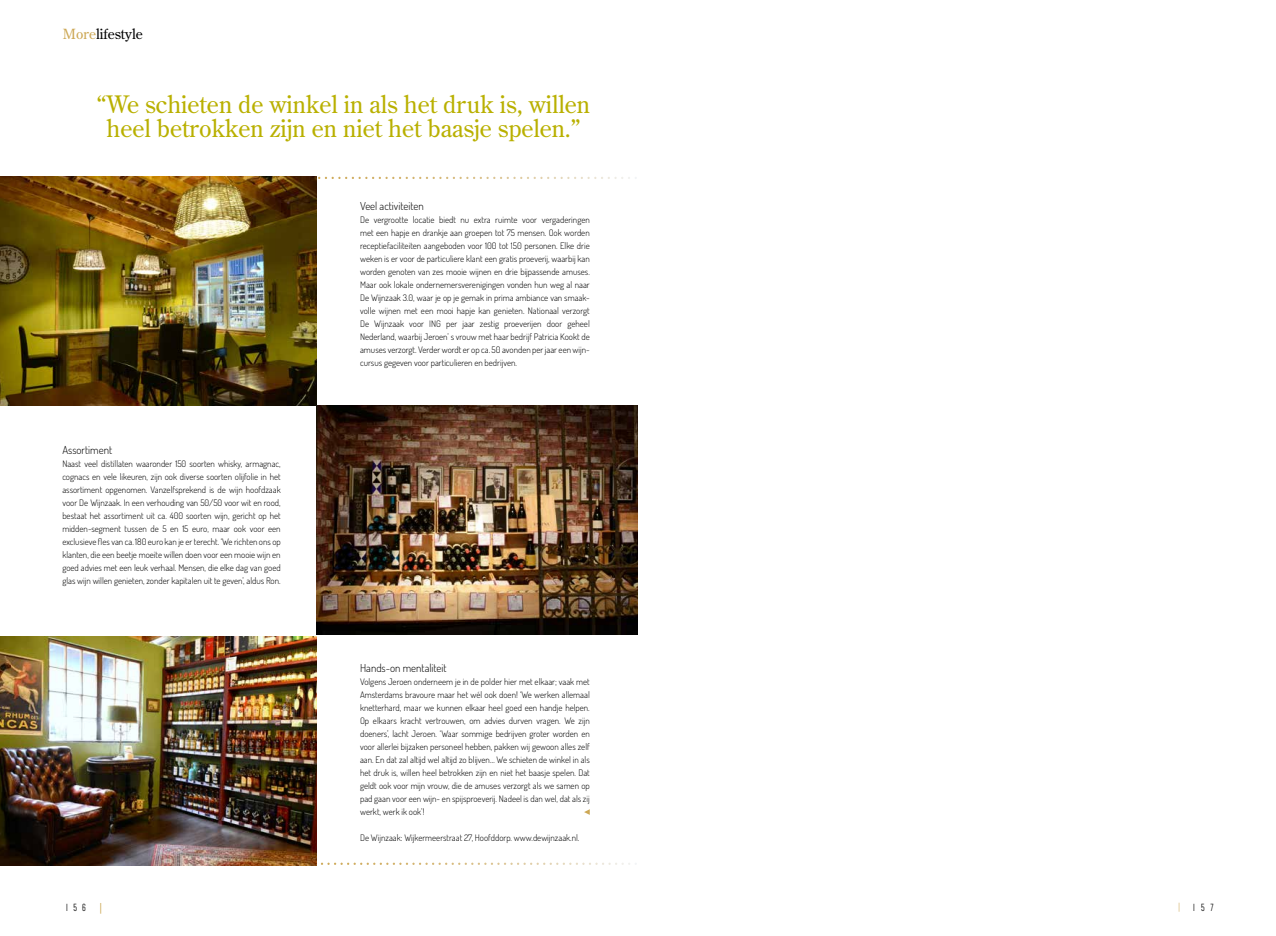
<style>
.page{position:relative;width:1276px;height:936px;background:#fff}
.page>*{position:absolute;margin:0;border:0;box-sizing:border-box;transform-origin:0 0}
.t1{font:24px/24px "Century Old Style Std";color:#b9b000;text-align:center}
.t2{font:14px "Century Old Style Std";color:#000}
.t3{font:300 11px "Dosis";color:#000}
.t4{font:10.7px "Dense";letter-spacing:.53em;color:#000}
.t5{font:10.7px "Century Old Style Std";color:#cda855}
.t6{font:10.7px "Dense";color:#cda855}
.t7{font:300 9px/13px "Dosis";color:#000;text-align:justify}
.s1{color:#cda855}
</style>
<div class="page">
<img style="left:0;top:176px;width:317px;height:229px">
<img style="left:0;top:636px;width:317px;height:229px">
<img style="left:317px;top:405px;width:320px;height:229px">
<svg style="left:584px;top:809px;width:6px;height:5px"></svg>
<h2 class="t2" style="left:63px;top:25px;width:82px"><span class="s1">More</span>lifestyle</h2>
<h1 class="t1" style="left:97px;top:92px;width:495px">“We schieten de winkel in als het druk is, willen heel betrokken zijn en niet het baasje spelen.”</h1>
<p class="t3" style="left:62px;top:442px;width:51px">Assortiment</p>
<p class="t7" style="left:62px;top:456px;width:220px">Naast veel distillaten waaronder 150 soorten whisky, armagnac, cognacs en vele likeuren, zijn ook diverse soorten olijfolie in het assortiment opgenomen. Vanzelfsprekend is de wijn hoofdzaak voor De Wijnzaak. In een verhouding van 50/50 voor wit en rood, bestaat het assortiment uit ca. 400 soorten wijn, gericht op het midden-segment tussen de 5 en 15 euro, maar ook voor een exclusieve fles van ca. 180 euro kan je er terecht. ‘We richten ons op klanten, die een beetje moeite willen doen voor een mooie wijn en goed advies met een leuk verhaal. Mensen, die elke dag van goed glas wijn willen genieten, zonder kapitalen uit te geven’, aldus Ron.</p>
<p class="t3" style="left:360px;top:198px;width:65px">Veel activiteiten</p>
<p class="t7" style="left:360px;top:212px;width:231px">De vergrootte locatie biedt nu extra ruimte voor vergaderingen met een hapje en drankje aan groepen tot 75 mensen. Ook worden receptiefaciliteiten aangeboden voor 100 tot 150 personen. Elke drie weken is er voor de particuliere klant een gratis proeverij, waarbij kan worden genoten van zes mooie wijnen en drie bijpassende amuses.<br>Maar ook lokale ondernemersverenigingen vonden hun weg al naar De Wijnzaak 3.0, waar je op je gemak in prima ambiance van smaak&shy;volle wijnen met een mooi hapje kan genieten. Nationaal verzorgt De Wijnzaak voor ING per jaar zestig proeverijen door geheel Nederland, waarbij Jeroen’ s vrouw met haar bedrijf Patricia Kookt de amuses verzorgt. Verder wordt er op ca. 50 avonden per jaar een wijn&shy;cursus gegeven voor particulieren en bedrijven.</p>
<p class="t3" style="left:360px;top:660px;width:88px">Hands-on mentaliteit</p>
<p class="t7" style="left:360px;top:675px;width:231px">Volgens Jeroen onderneem je in de polder hier met elkaar; vaak met Amsterdams bravoure maar het wél ook doen! ‘We werken allemaal knetterhard, maar we kunnen elkaar heel goed een handje helpen.<br>Op elkaars kracht vertrouwen, om advies durven vragen. We zijn doeners’, lacht Jeroen. ‘Waar sommige bedrijven groter worden en voor allerlei bijzaken personeel hebben, pakken wij gewoon alles zelf aan. En dat zal altijd wel altijd zo blijven… We schieten de winkel in als het druk is, willen heel betrokken zijn en niet het baasje spelen. Dat geldt ook voor mijn vrouw, die de amuses verzorgt als we samen op pad gaan voor een wijn- en spijsproeverij. Nadeel is dan wel, dat als zij werkt, werk ik ook’!</p>
<p class="t7" style="left:360px;top:831px;width:221px">De Wijnzaak: Wijkermeerstraat 27, Hoofddorp. www.dewijnzaak.nl.</p>
<p class="t4" style="left:66px;top:902px;width:21px">156</p>
<p class="t5" style="left:100px;top:900px;width:4px">|</p>
<p class="t6" style="left:1178px;top:902px;width:3px">|</p>
<p class="t4" style="left:1193px;top:902px;width:22px">157</p>
</div>
